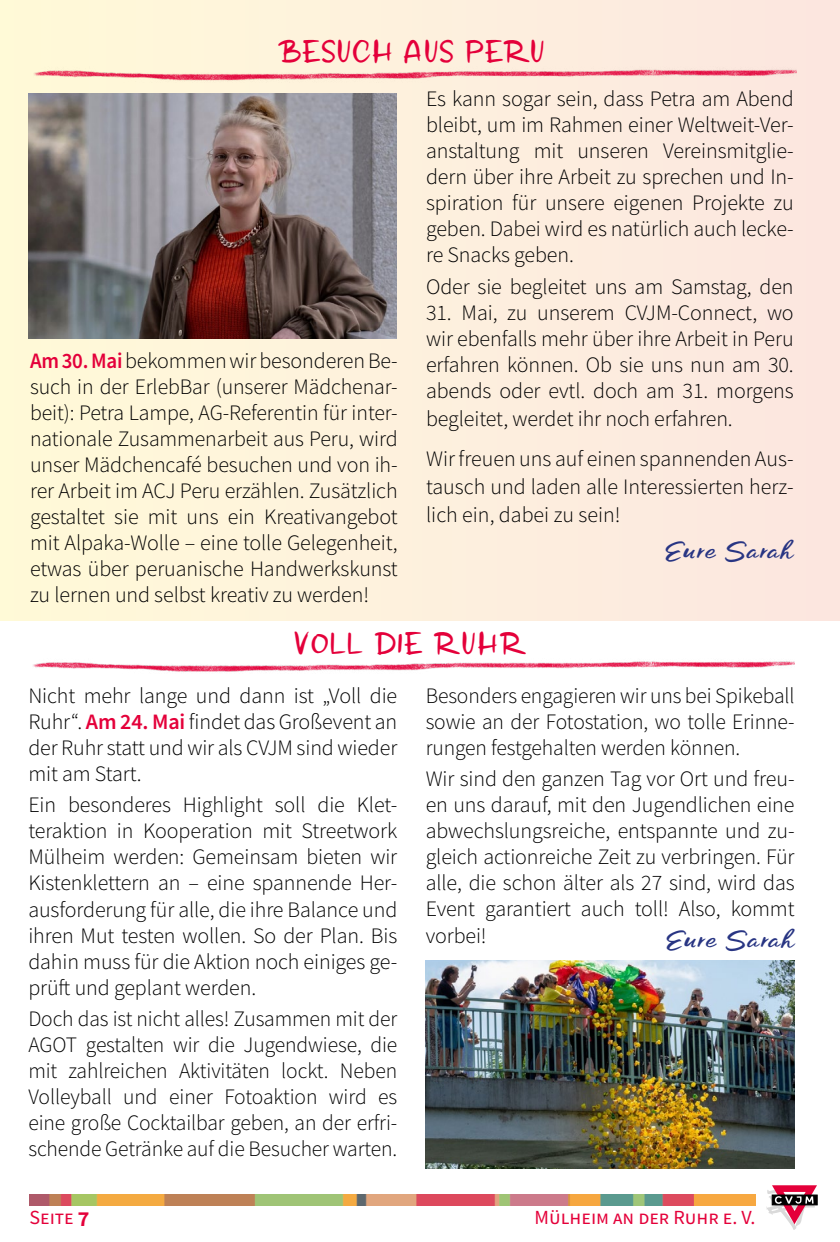
<style>
.page{position:relative;width:840px;height:1242px;background:#fff}
.page>*{position:absolute;margin:0;border:0;box-sizing:border-box;transform-origin:0 0}
.t1{font:24px "Los Banditos Sans";color:#e4003a}
.t2{font:300 22px/26px "Source Sans Pro";letter-spacing:-.005em;color:#000;text-align:justify}
.t3{font:20px "Source Sans Pro";color:#e4003a}
.t4{font:18px "Los Banditos Script";letter-spacing:.08em;color:#283583;scale:1.15 1}
.s1{font-weight:600;color:#e4003a}
.s2{font-weight:600;font-size:26px}
</style>
<div class="page">
<svg style="left:766px;top:1185px;width:50px;height:45px"></svg>
<img style="left:29px;top:1195px;width:726px;height:10px">
<div style="left:0;top:0;width:839px;height:621px;background:#fdefde"></div>
<img style="left:33px;top:66px;width:762px;height:15px">
<img style="left:28px;top:94px;width:368px;height:245px">
<img style="left:33px;top:661px;width:761px;height:11px">
<img style="left:425px;top:960px;width:369px;height:208px">
<p class="t1" style="left:277px;top:40px;width:269px">BESUCH AUS PERU</p>
<p class="t2" style="left:30px;top:348px;width:369px"><span class="s1">Am 30. Mai</span> bekommen wir besonderen Be&shy;such in der ErlebBar (unserer Mädchenar&shy;beit): Petra Lampe, AG-Referentin für inter&shy;nationale Zusammenarbeit aus Peru, wird unser Mädchencafé besuchen und von ih&shy;rer Arbeit im ACJ Peru erzählen. Zusätzlich gestaltet sie mit uns ein Kreativangebot mit Alpaka-Wolle – eine tolle Gelegenheit, etwas über peruanische Handwerkskunst zu lernen und selbst kreativ zu werden!</p>
<p class="t2" style="left:426px;top:86px;width:369px">Es kann sogar sein, dass Petra am Abend bleibt, um im Rahmen einer Weltweit-Ver&shy;anstaltung mit unseren Vereinsmitglie&shy;dern über ihre Arbeit zu sprechen und In&shy;spiration für unsere eigenen Projekte zu geben. Dabei wird es natürlich auch lecke&shy;re Snacks geben.</p>
<p class="t2" style="left:426px;top:274px;width:369px">Oder sie begleitet uns am Samstag, den</p>
<p class="t2" style="left:426px;top:300px;width:369px">31. Mai, zu unserem CVJM-Connect, wo wir ebenfalls mehr über ihre Arbeit in Peru erfahren können. Ob sie uns nun am 30. abends oder evtl. doch am 31. morgens</p>
<p class="t2" style="left:426px;top:399px;width:369px;line-height:39.4px">begleitet, werdet ihr noch erfahren.<br>Wir freuen uns auf einen spannenden Aus-</p>
<p class="t2" style="left:426px;top:472px;width:369px;line-height:28px">tausch und laden alle Interessierten herz&shy;lich ein, dabei zu sein!</p>
<p class="t4" style="left:665px;top:541px;width:112px">Eure Sarah</p>
<p class="t1" style="left:293px;top:631px;width:235px">VOLL DIE RUHR</p>
<p class="t2" style="left:28px;top:682px;width:370px">Nicht mehr lange und dann ist „Voll die Ruhr“. <span class="s1">Am 24. Mai</span> findet das Großevent an der Ruhr statt und wir als CVJM sind wieder mit am Start.</p>
<p class="t2" style="left:28px;top:792px;width:370px">Ein besonderes Highlight soll die Klet&shy;teraktion in Kooperation mit Streetwork Mülheim werden: Gemeinsam bieten wir Kistenklettern an – eine spannende Her&shy;ausforderung für alle, die ihre Balance und ihren Mut testen wollen. So der Plan. Bis dahin muss für die Aktion noch einiges ge&shy;prüft und geplant werden.</p>
<p class="t2" style="left:28px;top:1006px;width:370px">Doch das ist nicht alles! Zusammen mit der AGOT gestalten wir die Jugendwiese, die mit zahlreichen Aktivitäten lockt. Neben Volleyball und einer Fotoaktion wird es eine große Cocktailbar geben, an der erfri&shy;schende Getränke auf die Besucher warten.</p>
<p class="t2" style="left:425px;top:682px;width:370px">Besonders engagieren wir uns bei Spikeball sowie an der Fotostation, wo tolle Erinne&shy;rungen festgehalten werden können.</p>
<p class="t2" style="left:425px;top:766px;width:370px">Wir sind den ganzen Tag vor Ort und freu&shy;en uns darauf, mit den Jugendlichen eine abwechslungsreiche, entspannte und zu&shy;gleich actionreiche Zeit zu verbringen. Für alle, die schon älter als 27 sind, wird das Event garantiert auch toll! Also, kommt vorbei!</p>
<p class="t4" style="left:666px;top:930px;width:112px">Eure Sarah</p>
<p class="t3" style="left:29px;top:1205px;width:61px">Seite <span class="s2">7</span></p>
<p class="t3" style="left:534px;top:1204px;width:222px">Mülheim an der Ruhr e. V.</p>
</div>
